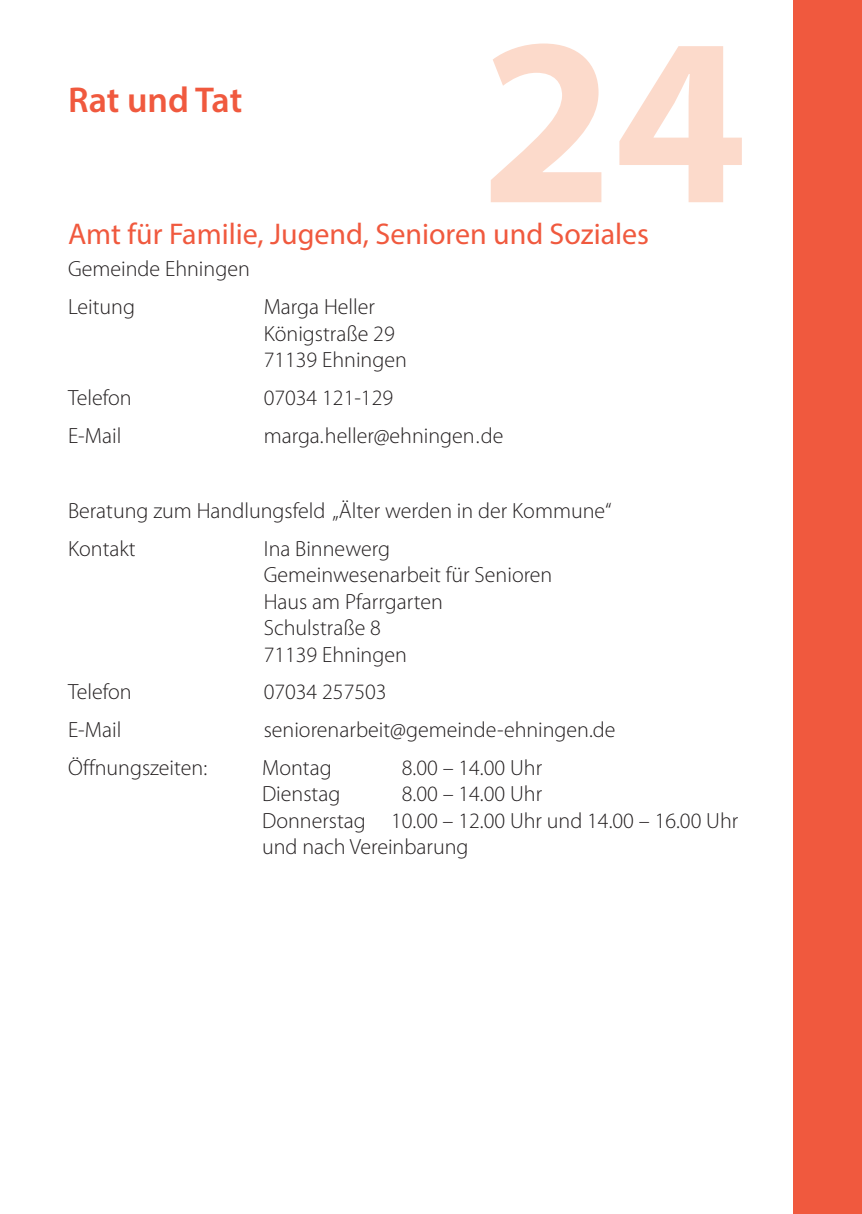
<style>
.page{position:relative;width:862px;height:1214px;background:#fff}
.page>*{position:absolute;margin:0;border:0;box-sizing:border-box;transform-origin:0 0}
.t1{font:700 240px "Myriad Pro";color:#fcdacb}
.t2{font:600 36px "Myriad Pro";letter-spacing:-.005em;color:#f0593e}
.t3{font:30px "Myriad Pro";color:#f0593e}
.t4{font:300 22px/26.4px "Myriad Pro";color:#231f20}
</style>
<div class="page">
<div style="left:794px;top:0;width:68px;height:1213px;background:#f0593e"></div>
<h2 class="t2" style="left:68px;top:77px;width:176px">Rat und Tat</h2>
<h1 class="t1" style="left:481px;top:-35px;width:268px">24</h1>
<h3 class="t3" style="left:68px;top:216px;width:582px">Amt für Familie, Jugend, Senioren und Soziales</h3>
<p class="t4" style="left:68px;top:250px;width:183px;line-height:37.8px">Gemeinde Ehningen<br>Leitung</p>
<p class="t4" style="left:264px;top:294px;width:145px">Marga Heller<br>Königstraße 29<br>71139 Ehningen</p>
<p class="t4" style="left:68px;top:384px;width:65px">Telefon</p>
<p class="t4" style="left:264px;top:384px;width:131px">07034 121-129</p>
<p class="t4" style="left:68px;top:422px;width:55px">E-Mail</p>
<p class="t4" style="left:264px;top:422px;width:241px">marga.heller@ehningen.de</p>
<p class="t4" style="left:68px;top:492px;width:545px;line-height:37.8px">Beratung zum Handlungsfeld „Älter werden in der Kommune“<br>Kontakt</p>
<p class="t4" style="left:264px;top:535px;width:290px">Ina Binnewerg<br>Gemeinwesenarbeit für Senioren<br>Haus am Pfarrgarten<br>Schulstraße 8<br>71139 Ehningen</p>
<p class="t4" style="left:68px;top:679px;width:65px">Telefon</p>
<p class="t4" style="left:264px;top:679px;width:124px">07034 257503</p>
<p class="t4" style="left:68px;top:716px;width:55px">E-Mail</p>
<p class="t4" style="left:264px;top:716px;width:353px">seniorenarbeit@gemeinde-ehningen.de</p>
<p class="t4" style="left:68px;top:754px;width:141px">Öffnungszeiten:</p>
<p class="t4" style="left:262px;top:754px;width:71px">Montag</p>
<p class="t4" style="left:402px;top:754px;width:142px">8.00 – 14.00 Uhr</p>
<p class="t4" style="left:262px;top:781px;width:80px">Dienstag</p>
<p class="t4" style="left:262px;top:781px;width:478px;text-indent:140px">8.00 – 14.00 Uhr<br>Donnerstag 10.00 – 12.00 Uhr und 14.00 – 16.00 Uhr und nach Vereinbarung</p>
</div>
